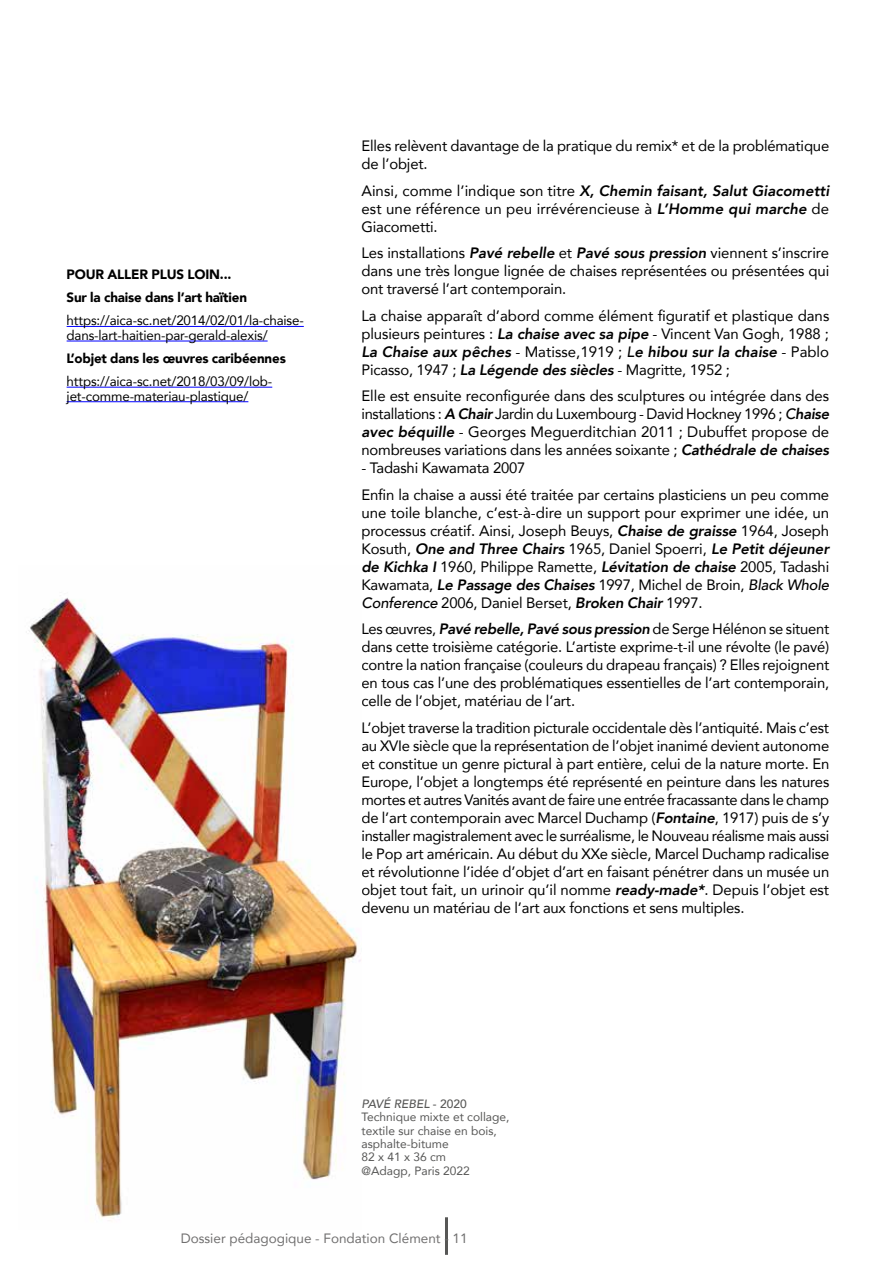
<style>
.page{position:relative;width:893px;height:1263px;background:#fff}
.page>*{position:absolute;margin:0;border:0;box-sizing:border-box;transform-origin:0 0}
.t1{font:15px/18px "Avenir";letter-spacing:-.01em;color:#000;text-align:justify}
.t2{font:13.5px/14.5px "Avenir";letter-spacing:-.01em;color:#000}
.t3{font:900 13.5px/23.1px "Avenir";letter-spacing:-.01em;color:#000}
.t4{font:13.5px "Avenir";color:#706f6f}
.t5{font:12px/13.4px "Avenir";color:#575756}
.s1{font-weight:800;font-style:italic}
.s2{font-weight:500;font-style:italic}
.s3{font-weight:500}
</style>
<div class="page">
<hr style="left:445px;top:1217px;width:3px;height:38px;background:#575756">
<img style="left:28px;top:597px;width:333px;height:622px">
<hr style="left:67px;top:326px;width:237px;height:1px;background:#00f">
<hr style="left:67px;top:341px;width:201px;height:1px;background:#00f">
<hr style="left:67px;top:387px;width:205px;height:1px;background:#00f">
<hr style="left:67px;top:401px;width:181px;height:1px;background:#00f">
<p class="t3" style="left:67px;top:263px;width:182px">POUR ALLER PLUS LOIN...<br>Sur la chaise dans l’art haïtien</p>
<p class="t2" style="left:67px;top:313px;width:239px">https://aica-sc.net/2014/02/01/la-chaise&shy;dans-lart-haitien-par-gerald-alexis/</p>
<p class="t3" style="left:67px;top:346px;width:221px">L’objet dans les œuvres caribéennes</p>
<p class="t2" style="left:67px;top:374px;width:207px">https://aica-sc.net/2018/03/09/lob&shy;jet-comme-materiau-plastique/</p>
<p class="t1" style="left:361px;top:136px;width:469px">Elles relèvent davantage de la pratique du remix* et de la problématique de l’objet.</p>
<p class="t1" style="left:361px;top:181px;width:469px">Ainsi, comme l’indique son titre <span class="s1">X, Chemin faisant, Salut Giacometti </span>est une référence un peu irrévérencieuse à <span class="s1">L’Homme qui marche</span> de Giacometti.</p>
<p class="t1" style="left:361px;top:243px;width:469px">Les installations <span class="s1">Pavé rebelle</span> et <span class="s1">Pavé sous pression</span> viennent s’inscrire dans une très longue lignée de chaises représentées ou présentées qui ont traversé l’art contemporain.</p>
<p class="t1" style="left:361px;top:306px;width:469px">La chaise apparaît d’abord comme élément figuratif et plastique dans plusieurs peintures : <span class="s1">La chaise avec sa pipe</span> - Vincent Van Gogh, 1988 ; <span class="s1">La Chaise aux pêches</span> - Matisse,1919 ; <span class="s2">L</span><span class="s1">e hibou sur la chaise</span> - Pablo Picasso, 1947 ; <span class="s1">La Légende des siècles</span> - Magritte, 1952 ;</p>
<p class="t1" style="left:361px;top:386px;width:469px">Elle est ensuite reconfigurée dans des sculptures ou intégrée dans des installations : <span class="s1">A Chair</span> Jardin du Luxembourg - David Hockney 1996 ; <span class="s2">C</span><span class="s1">haise avec béquille</span> - Georges Meguerditchian 2011 ; Dubuffet propose de nombreuses variations dans les années soixante ; <span class="s1">Cathédrale de chaises</span></p>
<p class="t1" style="left:361px;top:454px;width:469px;line-height:26.5px">- Tadashi Kawamata 2007<br>Enfin la chaise a aussi été traitée par certains plasticiens un peu comme</p>
<p class="t1" style="left:361px;top:503px;width:469px">une toile blanche, c’est-à-dire un support pour exprimer une idée, un processus créatif. Ainsi, Joseph Beuys, <span class="s1">Chaise de graisse</span> 1964, Joseph Kosuth, <span class="s1">One and Three Chairs</span> 1965, Daniel Spoerri, <span class="s1">Le Petit déjeuner de Kichka I</span> 1960, Philippe Ramette, <span class="s1">Lévitation de chaise</span> 2005, Tadashi Kawamata, <span class="s1">Le Passage des Chaises</span> 1997, Michel de Broin, <span class="s2">Black Whole Conference</span> 2006, Daniel Berset, <span class="s1">Broken Chair</span> 1997.</p>
<p class="t1" style="left:361px;top:619px;width:469px">Les œuvres, <span class="s1">Pavé rebelle, Pavé sous pression</span> de Serge Hélénon se situent dans cette troisième catégorie. L’artiste exprime-t-il une révolte (le pavé) contre la nation française (couleurs du drapeau français) ? Elles rejoignent en tous cas l’une des problématiques essentielles de l’art contemporain, celle de l’objet, matériau de l’art.</p>
<p class="t1" style="left:361px;top:718px;width:469px">L’objet traverse la tradition picturale occidentale dès l’antiquité. Mais c’est au XVIe siècle que la représentation de l’objet inanimé devient autonome et constitue un genre pictural à part entière, celui de la nature morte. En Europe, l’objet a longtemps été représenté en peinture dans les natures mortes et autres Vanités avant de faire une entrée fracassante dans le champ de l’art contemporain avec Marcel Duchamp (<span class="s1">Fontaine</span>, 1917) puis de s’y installer magistralement avec le surréalisme, le Nouveau réalisme mais aussi le Pop art américain. Au début du XXe siècle, Marcel Duchamp radicalise et révolutionne l’idée d’objet d’art en faisant pénétrer dans un musée un objet tout fait, un urinoir qu’il nomme <span class="s1">ready-made*</span>. Depuis l’objet est devenu un matériau de l’art aux fonctions et sens multiples.</p>
<p class="t5" style="left:361px;top:1096px;width:150px"><span class="s2">PAVÉ REBEL</span> <span class="s3">- 2020<br></span>Technique mixte et collage, textile sur chaise en bois, asphalte-bitume<br>82 x 41 x 36 cm<br>@Adagp, Paris 2022</p>
<p class="t4" style="left:181px;top:1227px;width:288px">Dossier pédagogique - Fondation Clément - 11</p>
</div>
